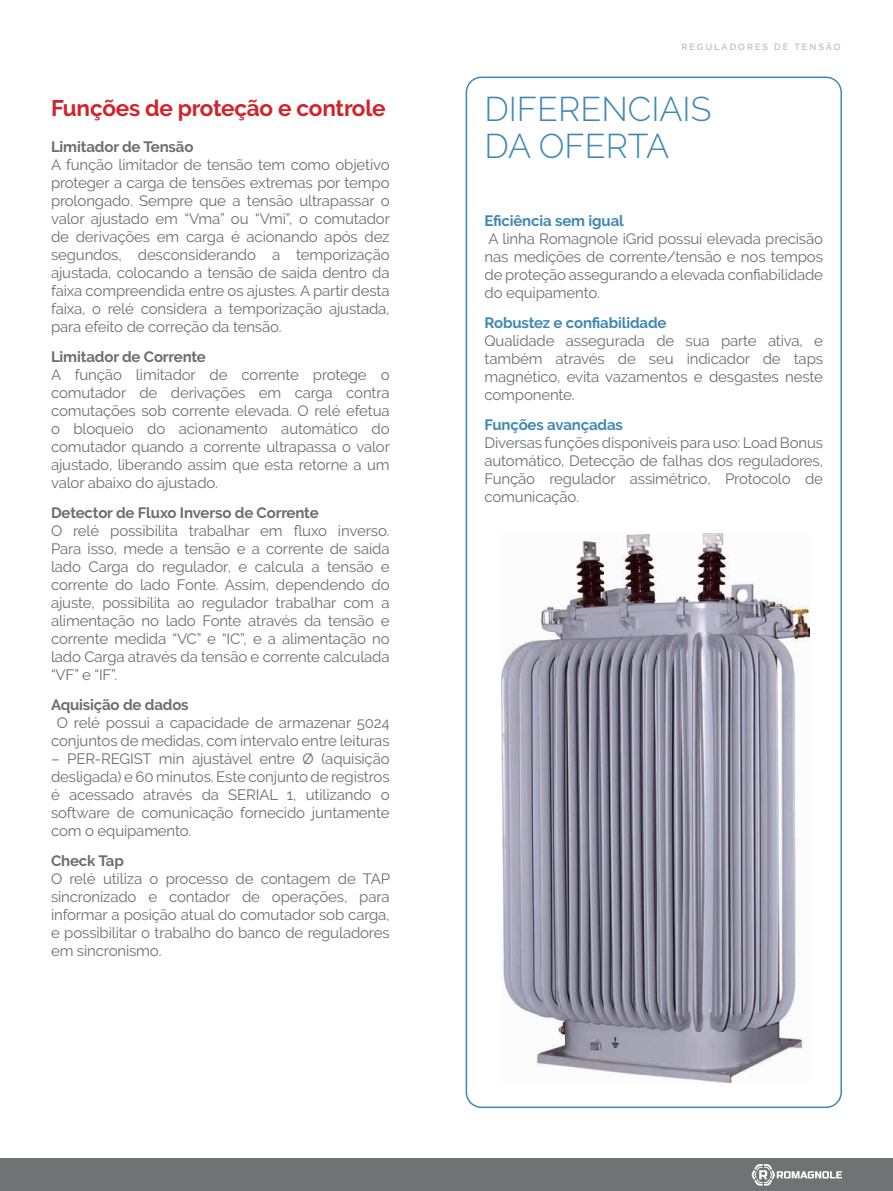
<style>
.page{position:relative;width:893px;height:1191px;background:#fff}
.page>*{position:absolute;margin:0;border:0;box-sizing:border-box;transform-origin:0 0}
.t1{font:300 34.2px/36.5px "Raleway";color:#4088b4}
.t2{font:700 22.5px "Raleway";letter-spacing:-.01em;color:#d1232a}
.t3{font:15px/18px "Raleway";letter-spacing:-.01em;color:#6c6d70;text-align:justify}
.t4{font:700 15px "Raleway";letter-spacing:-.01em;color:#6c6d70}
.t5{font:700 15px "Raleway";letter-spacing:-.01em;color:#4088b4}
.t6{font:600 9px "Raleway";letter-spacing:.23em;color:#bcbdc0}
</style>
<div class="page">
<div style="left:0;top:1158px;width:893px;height:33px;background:#717274"></div>
<svg style="left:751px;top:1164px;width:91px;height:21px"></svg>
<svg style="left:466px;top:77px;width:376px;height:1031px"></svg>
<h2 class="t2" style="left:51px;top:96px;width:336px">Funções de proteção e controle</h2>
<p class="t4" style="left:51px;top:138px;width:144px">Limitador de Tensão</p>
<p class="t3" style="left:51px;top:156px;width:340px">A função limitador de tensão tem como objetivo proteger a carga de tensões extremas por tempo prolongado. Sempre que a tensão ultrapassar o valor ajustado em “Vma” ou “Vmi”, o comutador de derivações em carga é acionando após dez segundos, desconsiderando a temporização ajustada, colocando a tensão de saída dentro da faixa compreendida entre os ajustes. A partir desta faixa, o relé considera a temporização ajustada, para efeito de correção da tensão.</p>
<p class="t4" style="left:51px;top:348px;width:156px">Limitador de Corrente</p>
<p class="t3" style="left:51px;top:366px;width:340px">A função limitador de corrente protege o comutador de derivações em carga contra comutações sob corrente elevada. O relé efetua o bloqueio do acionamento automático do comutador quando a corrente ultrapassa o valor ajustado, liberando assim que esta retorne a um valor abaixo do ajustado.</p>
<p class="t4" style="left:51px;top:504px;width:269px">Detector de Fluxo Inverso de Corrente</p>
<p class="t3" style="left:51px;top:522px;width:340px">O relé possibilita trabalhar em fluxo inverso.<br>Para isso, mede a tensão e a corrente de saída lado Carga do regulador, e calcula a tensão e corrente do lado Fonte. Assim, dependendo do ajuste, possibilita ao regulador trabalhar com a alimentação no lado Fonte através da tensão e corrente medida “VC” e “IC”, e a alimentação no lado Carga através da tensão e corrente calculada “VF” e “IF”.</p>
<p class="t4" style="left:51px;top:696px;width:139px">Aquisição de dados</p>
<p class="t3" style="left:51px;top:714px;width:340px;text-align:center">O relé possui a capacidade de armazenar 5024 conjuntos de medidas, com intervalo entre leituras</p>
<p class="t3" style="left:51px;top:750px;width:340px">– PER-REGIST min ajustável entre Ø (aquisição desligada) e 60 minutos. Este conjunto de registros é acessado através da SERIAL 1, utilizando o software de comunicação fornecido juntamente com o equipamento.</p>
<p class="t4" style="left:51px;top:852px;width:74px">Check Tap</p>
<p class="t3" style="left:51px;top:870px;width:341px">O relé utiliza o processo de contagem de TAP sincronizado e contador de operações, para informar a posição atual do comutador sob carga, e possibilitar o trabalho do banco de reguladores em sincronismo.</p>
<p class="t6" style="left:681px;top:41px;width:161px">REGULADORES DE TENSÃO</p>
<h1 class="t1" style="left:484px;top:91px;width:228px">DIFERENCIAIS<br>DA OFERTA</h1>
<p class="t5" style="left:484px;top:212px;width:141px">Eficiência sem igual</p>
<p class="t3" style="left:484px;top:229px;width:340px">A linha Romagnole iGrid possui elevada precisão nas medições de corrente/tensão e nos tempos de proteção assegurando a elevada confiabilidade do equipamento.</p>
<p class="t5" style="left:484px;top:314px;width:184px">Robustez e confiabilidade</p>
<p class="t3" style="left:484px;top:331px;width:340px">Qualidade assegurada de sua parte ativa, e também através de seu indicador de taps magnético, evita vazamentos e desgastes neste componente.</p>
<p class="t5" style="left:484px;top:416px;width:140px">Funções avançadas</p>
<p class="t3" style="left:484px;top:433px;width:340px">Diversas funções disponíveis para uso: Load Bonus automático, Detecção de falhas dos reguladores, Função regulador assimétrico, Protocolo de comunicação.</p>
</div>
